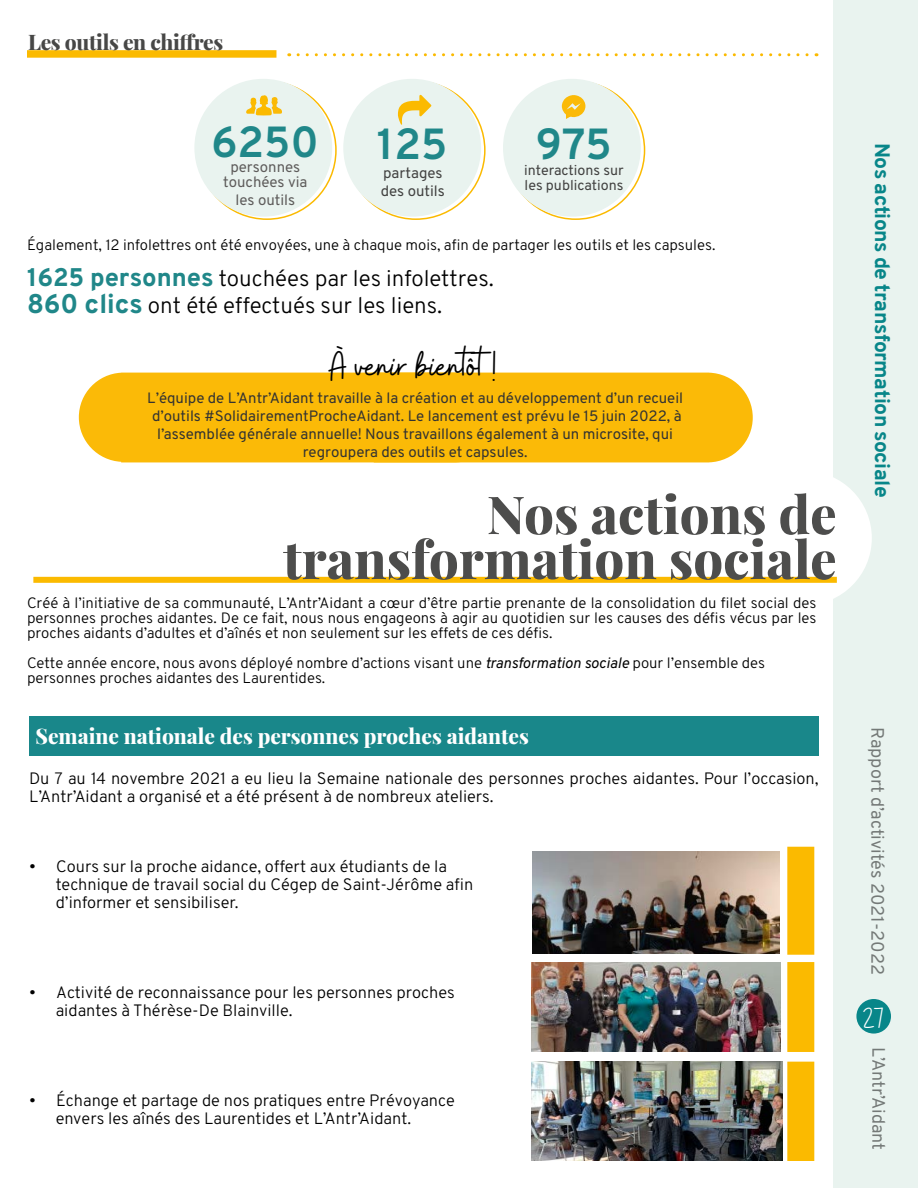
<style>
.page{position:relative;width:918px;height:1188px;background:#fff}
.page>*{position:absolute;margin:0;border:0;box-sizing:border-box;transform-origin:0 0}
.t1{font:800 52.5px/45px "Playfair Display";color:#4d4d4c;text-align:right}
.t2{font:700 43.5px "Overpass";color:#208789}
.t3{font:42px "Buffalo";letter-spacing:-.055em;color:#000}
.t4{font:28.5px "Buffalo";color:#fff}
.t5{font:300 22.5px/27px "Overpass";color:#000}
.t6{font:800 21px "Playfair Display";color:#fff}
.t7{font:800 21px "Overpass";letter-spacing:-.02em;color:#088689}
.t8{font:800 21px "Playfair Display";letter-spacing:-.015em;color:#474746}
.t9{font:18px "Overpass";color:#000}
.t10{font:300 16.5px/18px "Overpass";color:#000}
.t11{font:300 15px/15px "Overpass";color:#000;text-align:justify}
.t12{font:15px/18px "Overpass";color:#333332;text-align:center}
.t13{font:15px/15px "Overpass";color:#5e5c5b;text-align:center}
.t14{font:15px/18px "Overpass";color:#424241}
.t15{font:14.25px/15px "Overpass";color:#424241}
.s1{font-weight:800;font-size:25.5px;color:#208789}
.s2{font-weight:800;font-size:27px;color:#208789}
.s3{font-weight:400;font-style:italic}
</style>
<div class="page">
<div style="left:834px;top:0;width:84px;height:1188px;background:#e9f3ef"></div>
<div style="left:856px;top:999px;width:35px;height:35px;background:#088689;border-radius:50%"></div>
<svg style="left:289px;top:53px;width:518px;height:3px"></svg>
<div style="left:27px;top:50px;width:249px;height:8px;background:#fbba00"></div>
<div style="left:343px;top:79px;width:138px;height:138px;background:#e9f3ef;border-radius:50%"></div>
<div style="left:503px;top:79px;width:138px;height:138px;background:#e9f3ef;border-radius:50%"></div>
<div style="left:194px;top:79px;width:138px;height:138px;background:#e9f3ef;border-radius:50%"></div>
<svg style="left:562px;top:95px;width:23px;height:24px"></svg>
<svg style="left:246px;top:95px;width:36px;height:21px"></svg>
<svg style="left:398px;top:95px;width:33px;height:30px"></svg>
<div style="left:79px;top:373px;width:674px;height:89px;background:#fbba07"></div>
<div style="left:738px;top:471px;width:134px;height:134px;background:#fff;border-radius:50%"></div>
<div style="left:33px;top:577px;width:804px;height:6px;background:#fbba00"></div>
<div style="left:29px;top:716px;width:790px;height:40px;background:#19878a"></div>
<div style="left:787px;top:847px;width:27px;height:108px;background:#fbba00"></div>
<div style="left:787px;top:962px;width:27px;height:90px;background:#fbba00"></div>
<img style="left:532px;top:851px;width:247px;height:103px">
<img style="left:531px;top:962px;width:250px;height:90px">
<div style="left:787px;top:1062px;width:27px;height:99px;background:#fbba00"></div>
<img style="left:531px;top:1062px;width:251px;height:99px">
<h3 class="t8" style="left:28px;top:25px;width:197px">Les outils en chiffres</h3>
<h2 class="t2" style="left:211px;top:115px;width:109px">6250</h2>
<h2 class="t2" style="left:377px;top:116px;width:72px">125</h2>
<h2 class="t2" style="left:536px;top:117px;width:78px">975</h2>
<p class="t14" style="left:381px;top:164px;width:66px">partages des outils</p>
<p class="t15" style="left:524px;top:162px;width:101px">interactions sur les publications</p>
<p class="t13" style="left:223px;top:159px;width:86px">personnes touchées via</p>
<p class="t13" style="left:236px;top:192px;width:61px">les outils</p>
<p class="t11" style="left:27px;top:237px;width:690px">Également, 12 infolettres ont été envoyées, une à chaque mois, afin de partager les outils et les capsules.</p>
<h3 class="t5" style="left:27px;top:265px;width:468px"><span class="s1">1625 personnes</span> touchées par les infolettres.<br><span class="s2">860 clics</span> ont été effectués sur les liens.</h3>
<h3 class="t3" style="left:329px;top:342px;width:169px">À venir bientôt!</h3>
<p class="t12" style="left:147px;top:389px;width:537px">L’équipe de L’Antr’Aidant travaille à la création et au développement d’un recueil d’outils #SolidairementProcheAidant. Le lancement est prévu le 15 juin 2022, à l’assemblée générale annuelle! Nous travaillons également à un microsite, qui regroupera des outils et capsules.</p>
<h1 class="t1" style="left:283px;top:488px;width:555px">Nos actions de transformation sociale</h1>
<p class="t11" style="left:27px;top:596px;width:791px">Créé à l’initiative de sa communauté, L’Antr’Aidant a cœur d’être partie prenante de la consolidation du filet social des personnes proches aidantes. De ce fait, nous nous engageons à agir au quotidien sur les causes des défis vécus par les proches aidants d’adultes et d’aînés et non seulement sur les effets de ces défis.</p>
<p class="t11" style="left:27px;top:656px;width:740px">Cette année encore, nous avons déployé nombre d’actions visant une <span class="s3">transformation sociale</span> pour l’ensemble des personnes proches aidantes des Laurentides.</p>
<h3 class="t6" style="left:36px;top:720px;width:495px">Semaine nationale des personnes proches aidantes</h3>
<p class="t10" style="left:29px;top:769px;width:791px">Du 7 au 14 novembre 2021 a eu lieu la Semaine nationale des personnes proches aidantes. Pour l’occasion,<br>L’Antr’Aidant a organisé et a été présent à de nombreux ateliers.</p>
<p class="t10" style="left:56px;top:857px;width:419px;text-indent:-27px">• Cours sur la proche aidance, offert aux étudiants de la technique de travail social du Cégep de Saint-Jérôme afin d’informer et sensibiliser.</p>
<p class="t10" style="left:56px;top:983px;width:401px;text-indent:-27px">• Activité de reconnaissance pour les personnes proches aidantes à Thérèse-De Blainville.</p>
<p class="t10" style="left:56px;top:1091px;width:401px;text-indent:-27px">• Échange et partage de nos pratiques entre Prévoyance envers les aînés des Laurentides et L’Antr’Aidant.</p>
<h3 class="t7" style="left:896px;top:143px;width:356px;rotate:90deg">Nos actions de transformation sociale</h3>
<p class="t9" style="left:889px;top:727px;width:249px;rotate:90deg">Rapport d’activités 2021-2022</p>
<h3 class="t4" style="left:863px;top:1001px;width:21px">27</h3>
<p class="t9" style="left:890px;top:1047px;width:105px;rotate:90deg">L’Antr’Aidant</p>
</div>
